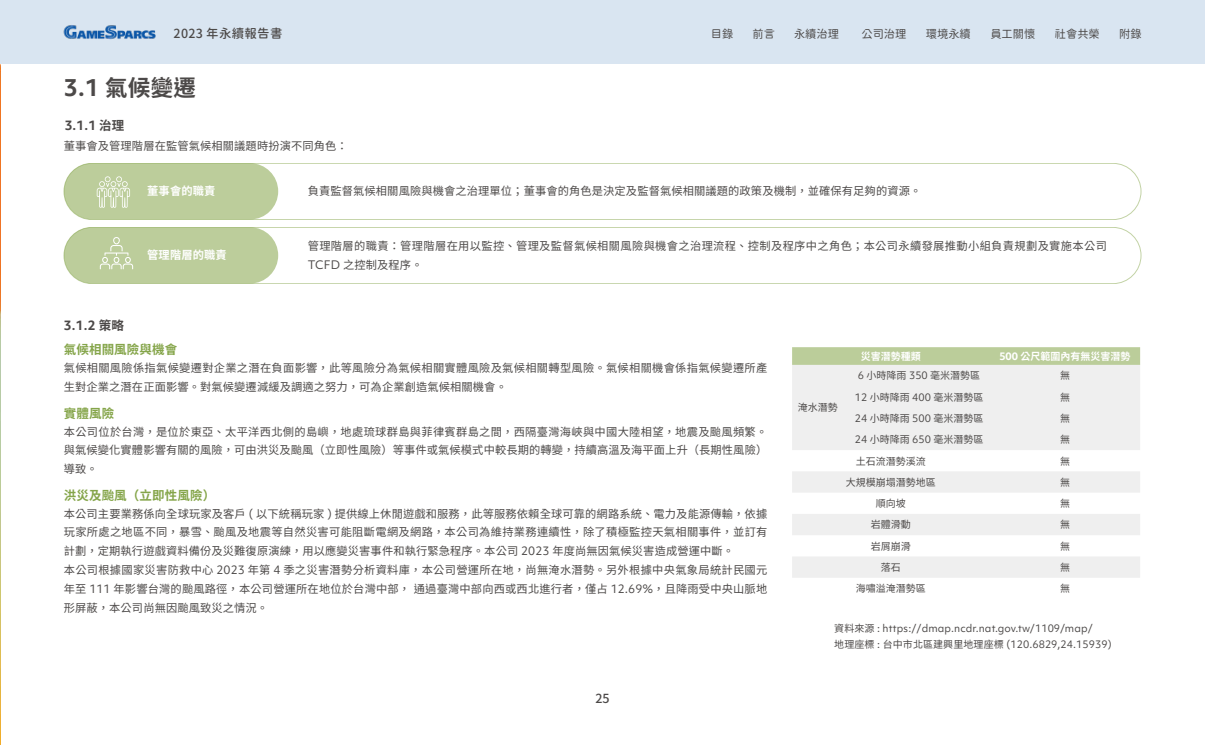
<style>
.page{position:relative;width:1205px;height:745px;background:#fff}
.page>*{position:absolute;margin:0;border:0;box-sizing:border-box;transform-origin:0 0}
.t1{font:700 22.5px "Noto Sans CJ Ktc";color:#4c4948}
.t2{font:700 12.5px "Noto Sans CJ Ktc";letter-spacing:.01em;color:#85a54a}
.t3{font:700 12.5px "Objektiv Mk 1";color:#4c4948}
.t4{font:12.5px "Gen Sen Rounded TW M";letter-spacing:.02em;color:#4c4948}
.t5{font:500 12.5px "Noto Sans CJ Ktc";color:#4c4948}
.t6{font:11.25px/18.8px "Noto Sans CJ Ktc";letter-spacing:.01em;color:#4c4948}
.t7{font:11.25px/18.8px "Noto Sans CJ Ktc";letter-spacing:.03em;color:#4c4948}
.t8{font:11.25px "Gen Sen Rounded TW R";color:#4c4948}
.t9{font:700 11.25px "Noto Sans CJ Ktc";letter-spacing:.01em;color:#fff}
.t10{font:10px "Noto Sans CJ Ktc";color:#4c4948}
.t11{font:10px/15px "Objektiv Mk 1";letter-spacing:.01em;color:#4c4948}
.t12{font:700 10px "Noto Sans CJ Ktc";color:#fff}
.s1{font-family:"Objektiv Mk 1"}
.s2{font-family:"Noto Sans CJ Ktc"}
</style>
<div class="page">
<img style="left:0;top:64px;width:1px;height:680px">
<div style="left:0;top:0;width:1205px;height:64px;background:#d9e5f1"></div>
<img style="left:63px;top:25px;width:93px;height:15px">
<div style="left:792px;top:347px;width:348px;height:17px;background:#bbcd9a"></div>
<svg style="left:792px;top:364px;width:348px;height:213px;fill:#efefef"></svg>
<div style="left:792px;top:471px;width:348px;height:21px;background:#efefef"></div>
<div style="left:64px;top:163px;width:1077px;height:56px;border:1px solid #85a54a;border-radius:28px"></div>
<div style="left:64px;top:227px;width:1077px;height:56px;border:1px solid #85a54a;border-radius:28px"></div>
<div style="left:64px;top:163px;width:214px;height:56px;background:#bccd9b;border-radius:28px"></div>
<div style="left:64px;top:227px;width:214px;height:56px;background:#bccd9b;border-radius:28px"></div>
<svg style="left:97px;top:176px;width:33px;height:31px"></svg>
<svg style="left:100px;top:237px;width:33px;height:32px"></svg>
<p class="t4" style="left:174px;top:26px;width:110px">2023 年永續報告書</p>
<p class="t8" style="left:711px;top:28px;width:24px">目錄</p>
<p class="t8" style="left:752px;top:28px;width:24px">前言</p>
<p class="t8" style="left:794px;top:28px;width:46px">永續治理</p>
<p class="t8" style="left:861px;top:28px;width:46px">公司治理</p>
<p class="t8" style="left:926px;top:28px;width:46px">環境永續</p>
<p class="t8" style="left:990px;top:28px;width:46px">員工關懷</p>
<p class="t8" style="left:1055px;top:28px;width:46px">社會共榮</p>
<p class="t8" style="left:1119px;top:28px;width:24px">附錄</p>
<h1 class="t1" style="left:64px;top:74px;width:134px"><span class="s1">3.1</span> 氣候變遷</h1>
<p class="t3" style="left:65px;top:116px;width:61px">3.1.1 <span class="s2">治理</span></p>
<p class="t6" style="left:64px;top:136px;width:285px">董事會及管理階層在監管氣候相關議題時扮演不同角色：</p>
<p class="t3" style="left:64px;top:316px;width:61px">3.1.2 <span class="s2">策略</span></p>
<p class="t9" style="left:147px;top:184px;width:70px">董事會的職責</p>
<p class="t9" style="left:147px;top:248px;width:81px">管理階層的職責</p>
<p class="t6" style="left:308px;top:181px;width:615px">負責監督氣候相關風險與機會之治理單位；董事會的角色是決定及監督氣候相關議題的政策及機制，並確保有足夠的資源。</p>
<p class="t7" style="left:308px;top:237px;width:801px">管理階層的職責：管理階層在用以監控、管理及監督氣候相關風險與機會之治理流程、控制及程序中之角色；本公司永續發展推動小組負責規劃及實施本公司<br><span class="s1">TCFD</span> 之控制及程序。</p>
<p class="t2" style="left:64px;top:342px;width:115px">氣候相關風險與機會</p>
<p class="t6" style="left:64px;top:358px;width:705px">氣候相關風險係指氣候變遷對企業之潛在負面影響，此等風險分為氣候相關實體風險及氣候相關轉型風險。氣候相關機會係指氣候變遷所產生對企業之潛在正面影響。對氣候變遷減緩及調適之努力，可為企業創造氣候相關機會。</p>
<p class="t2" style="left:64px;top:406px;width:52px">實體風險</p>
<p class="t6" style="left:64px;top:422px;width:705px;text-align:justify">本公司位於台灣，是位於東亞、太平洋西北側的島嶼，地處琉球群島與菲律賓群島之間，西隔臺灣海峽與中國大陸相望，地震及颱風頻繁。與氣候變化實體影響有關的風險，可由洪災及颱風（立即性風險）等事件或氣候模式中較長期的轉變，持續高溫及海平面上升（長期性風險）導致。</p>
<p class="t2" style="left:64px;top:488px;width:153px">洪災及颱風（立即性風險）</p>
<p class="t6" style="left:64px;top:504px;width:705px">本公司主要業務係向全球玩家及客戶 <span class="s1">(</span> 以下統稱玩家 <span class="s1">)</span> 提供線上休閒遊戲和服務，此等服務依賴全球可靠的網路系統、電力及能源傳輸，依據玩家所處之地區不同，暴雪、颱風及地震等自然災害可能阻斷電網及網路，本公司為維持業務連續性，除了積極監控天氣相關事件，並訂有計劃，定期執行遊戲資料備份及災難復原演練，用以應變災害事件和執行緊急程序。本公司 <span class="s1">2023</span> 年度尚無因氣候災害造成營運中斷。<br>本公司根據國家災害防救中心 <span class="s1">2023</span> 年第 <span class="s1">4</span> 季之災害潛勢分析資料庫，本公司營運所在地，尚無淹水潛勢。另外根據中央氣象局統計民國元年至 <span class="s1">111</span> 年影響台灣的颱風路徑，本公司營運所在地位於台灣中部，通過臺灣中部向西或西北進行者，僅占 <span class="s1">12.69%</span>，且降雨受中央山脈地形屏蔽，本公司尚無因颱風致災之情況。</p>
<p class="t5" style="left:595px;top:690px;width:16px">25</p>
<p class="t10" style="left:798px;top:402px;width:41px">淹水潛勢</p>
<p class="t12" style="left:861px;top:350px;width:61px">災害潛勢種類</p>
<p class="t12" style="left:999px;top:350px;width:133px"><span class="s1">500</span> 公尺範圍內有無災害潛勢</p>
<p class="t10" style="left:858px;top:370px;width:124px"><span class="s1">6</span> 小時降雨 <span class="s1">350</span> 毫米潛勢區</p>
<p class="t10" style="left:1060px;top:370px;width:11px">無</p>
<p class="t10" style="left:855px;top:391px;width:130px"><span class="s1">12</span> 小時降雨 <span class="s1">400</span> 毫米潛勢區</p>
<p class="t10" style="left:1060px;top:391px;width:11px">無</p>
<p class="t10" style="left:855px;top:412px;width:130px"><span class="s1">24</span> 小時降雨 <span class="s1">500</span> 毫米潛勢區</p>
<p class="t10" style="left:1060px;top:412px;width:11px">無</p>
<p class="t10" style="left:855px;top:433px;width:130px"><span class="s1">24</span> 小時降雨 <span class="s1">650</span> 毫米潛勢區</p>
<p class="t10" style="left:1060px;top:433px;width:11px">無</p>
<p class="t10" style="left:856px;top:455px;width:71px">土石流潛勢溪流</p>
<p class="t10" style="left:1060px;top:455px;width:11px">無</p>
<p class="t10" style="left:846px;top:476px;width:91px">大規模崩塌潛勢地區</p>
<p class="t10" style="left:1060px;top:476px;width:11px">無</p>
<p class="t10" style="left:876px;top:497px;width:31px">順向坡</p>
<p class="t10" style="left:1060px;top:497px;width:11px">無</p>
<p class="t10" style="left:871px;top:518px;width:41px">岩體滑動</p>
<p class="t10" style="left:1060px;top:518px;width:11px">無</p>
<p class="t10" style="left:871px;top:540px;width:41px">岩屑崩滑</p>
<p class="t10" style="left:1060px;top:540px;width:11px">無</p>
<p class="t10" style="left:881px;top:561px;width:21px">落石</p>
<p class="t10" style="left:1060px;top:561px;width:11px">無</p>
<p class="t10" style="left:856px;top:582px;width:71px">海嘯溢淹潛勢區</p>
<p class="t10" style="left:1060px;top:582px;width:11px">無</p>
<p class="t11" style="left:834px;top:620px;width:279px"><span class="s2">資料來源</span> : https://dmap.ncdr.nat.gov.tw/1109/map/<br><span class="s2">地理座標</span> : <span class="s2">台中市北區建興里地理座標</span> (120.6829,24.15939)</p>
</div>
